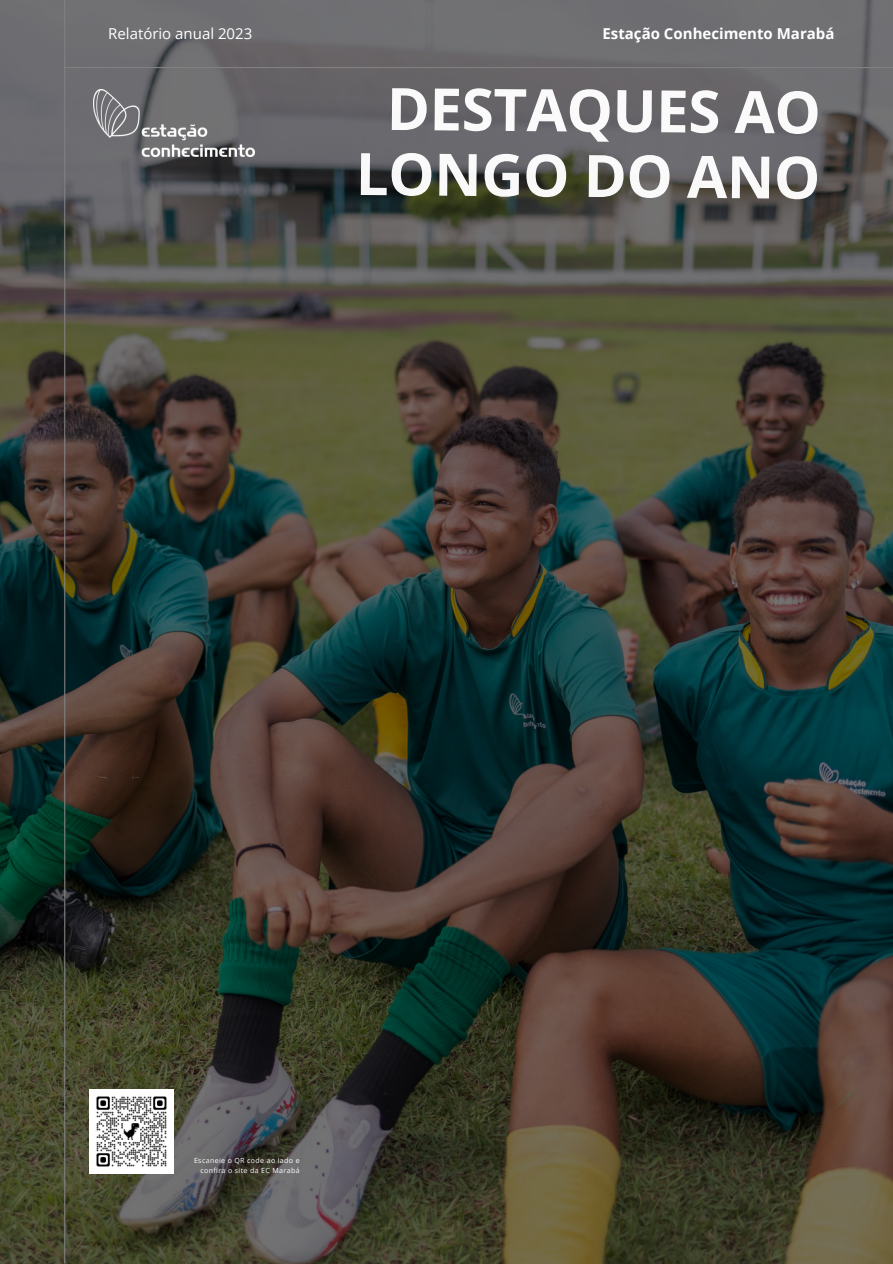
<style>
.page{position:relative;width:893px;height:1264px;background:#fff}
.page>*{position:absolute;margin:0;border:0;box-sizing:border-box;transform-origin:0 0}
.t1{font:700 58.5px/65.1px "Open Sans";letter-spacing:-.02em;color:#fff;text-align:center}
.t2{font:700 15px "Open Sans";color:#fff}
.t3{font:15px "Open Sans";color:#fff}
.t4{font:7.05px/10.1px "Open Sans";letter-spacing:.05em;color:#fff;text-align:right}
</style>
<div class="page">
<img style="left:0;top:0;width:892px;height:1263px">
<hr style="left:64px;top:0;width:1px;height:1263px;background:#808080">
<hr style="left:64px;top:67px;width:828px;height:1px;background:#808080">
<img style="left:94px;top:89px;width:160px;height:68px">
<img style="left:89px;top:1089px;width:85px;height:84px">
<h1 class="t3" style="left:108px;top:23px;width:146px">Relatório anual 2023</h1>
<h2 class="t2" style="left:602px;top:23px;width:233px">Estação Conhecimento Marabá</h2>
<h1 class="t1" style="left:355px;top:76px;width:467px">DESTAQUES AO<br>LONGO DO ANO</h1>
<h3 class="t4" style="left:194px;top:1154px;width:107px">Escaneie o QR code ao lado e confira o site da EC Marabá</h3>
</div>
